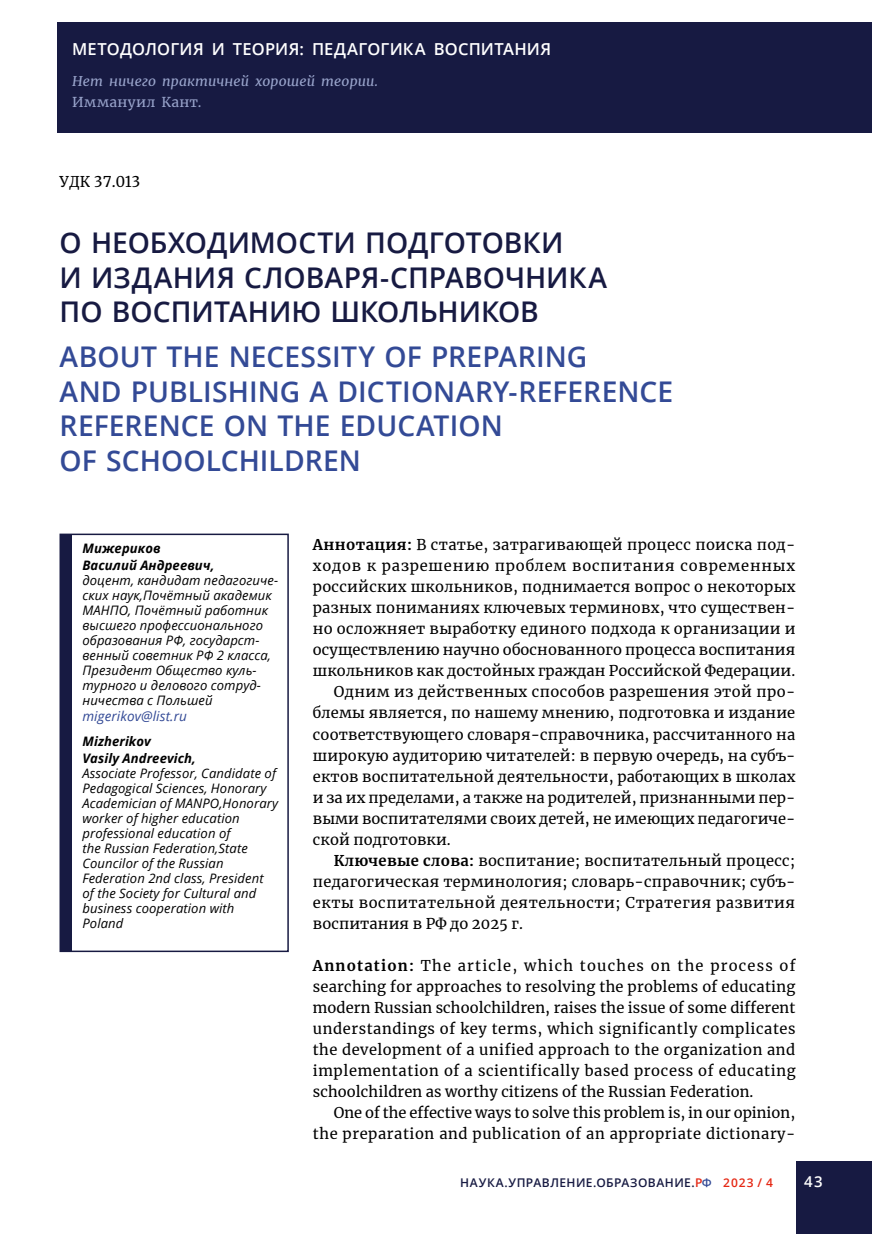
<style>
.page{position:relative;width:872px;height:1234px;background:#fff}
.page>*{position:absolute;margin:0;border:0;box-sizing:border-box;transform-origin:0 0}
.t1{font:600 28.5px/34.5px "Open Sans";letter-spacing:.005em;color:#334a96}
.t2{font:600 28.5px/34.5px "Open Sans";color:#171a42}
.t3{font:600 16.5px "Open Sans";letter-spacing:.01em;color:#fff}
.t4{font:600 15px "Open Sans";color:#fff}
.t5{font:14.7px/21px "Merriweather";letter-spacing:.015em;color:#000;text-align:justify}
.t6{font:14.7px/21px "Merriweather";letter-spacing:.04em;color:#000;text-align:right}
.t7{font:14.7px "Merriweather";letter-spacing:.035em;color:#000}
.t8{font:14.7px "Merriweather";letter-spacing:.055em;color:#000}
.t9{font:italic 13.5px "Merriweather";letter-spacing:.01em;color:#99a4cb}
.t10{font:italic 13.5px "Open Sans";letter-spacing:.01em;color:#334a96}
.t11{font:13.5px "Merriweather";letter-spacing:.025em;color:#99a4cb}
.t12{font:italic 13.05px/15px "Open Sans";letter-spacing:.01em;color:#000}
.t13{font:italic 700 13.05px/16.5px "Open Sans";letter-spacing:.01em;color:#000}
.t14{font:600 12px "Open Sans";letter-spacing:.04em;color:#171a42}
.s1{font-weight:700}
.s2{color:#e52713}
.s3{color:#334a96}
</style>
<div class="page">
<div style="left:796px;top:1161px;width:76px;height:72px;background:#171a42"></div>
<div style="left:58px;top:22px;width:814px;height:110px;background:#171a42"></div>
<div style="left:59px;top:533px;width:230px;height:418px;border:2px solid #171a42"></div>
<div style="left:60px;top:534px;width:11px;height:417px;background:#171a42"></div>
<p class="t3" style="left:72px;top:38px;width:480px">МЕТОДОЛОГИЯ И ТЕОРИЯ: ПЕДАГОГИКА ВОСПИТАНИЯ</p>
<p class="t9" style="left:72px;top:72px;width:307px">Нет ничего практичней хорошей теории.</p>
<p class="t11" style="left:72px;top:93px;width:131px">Иммануил Кант.</p>
<p class="t5" style="left:60px;top:171px;width:82px">УДК 37.013</p>
<h1 class="t2" style="left:60px;top:225px;width:549px">О НЕОБХОДИМОСТИ ПОДГОТОВКИ<br>И ИЗДАНИЯ СЛОВАРЯ-СПРАВОЧНИКА<br>ПО ВОСПИТАНИЮ ШКОЛЬНИКОВ</h1>
<h1 class="t1" style="left:60px;top:339px;width:615px">ABOUT THE NECESSITY OF PREPARING<br>AND PUBLISHING A DICTIONARY-REFERENCE<br>REFERENCE ON THE EDUCATION<br>OF SCHOOLCHILDREN</h1>
<p class="t13" style="left:82px;top:540px;width:133px">Мижериков<br>Василий Андреевич,</p>
<p class="t12" style="left:82px;top:572px;width:197px">доцент, кандидат педагогиче&shy;ских наук,Почётный академик<br>МАНПО, Почётный работник высшего профессионального образования РФ, государст&shy;венный советник РФ 2 класса,<br>Президент Общество куль&shy;турного и делового сотруд&shy;ничества с Польшей</p>
<p class="t10" style="left:82px;top:707px;width:106px">migerikov@list.ru</p>
<p class="t13" style="left:82px;top:733px;width:115px">Mizherikov<br>Vasily Andreevich,</p>
<p class="t12" style="left:82px;top:765px;width:197px">Associate Professor, Candidate of<br>Pedagogical Sciences, Honorary<br>Academician of MANPO,Honorary worker of higher education professional education of<br>the Russian Federation,State<br>Councilor of the Russian<br>Federation 2nd class, President of the Society for Cultural and business cooperation with<br>Poland</p>
<p class="t5" style="left:313px;top:534px;width:484px"><span class="s1">Аннотация:</span> В статье, затрагивающей процесс поиска под-</p>
<p class="t8" style="left:313px;top:555px;width:484px">ходов к разрешению проблем воспитания современных</p>
<p class="t5" style="left:313px;top:576px;width:484px">российских школьников, поднимается вопрос о некоторых</p>
<p class="t5" style="left:313px;top:597px;width:484px">разных пониманиях ключевых терминовх, что существен-</p>
<p class="t5" style="left:313px;top:618px;width:484px">но осложняет выработку единого подхода к организации и</p>
<p class="t5" style="left:313px;top:639px;width:484px">осуществлению научно обоснованного процесса воспитания</p>
<p class="t5" style="left:313px;top:660px;width:484px">школьников как достойных граждан Российской Федерации.</p>
<p class="t5" style="left:334px;top:681px;width:463px">Одним из действенных способов разрешения этой про-</p>
<p class="t5" style="left:313px;top:702px;width:484px">блемы является, по нашему мнению, подготовка и издание</p>
<p class="t5" style="left:313px;top:723px;width:484px">соответствующего словаря-справочника, рассчитанного на</p>
<p class="t5" style="left:313px;top:744px;width:484px">широкую аудиторию читателей: в первую очередь, на субъ-</p>
<p class="t5" style="left:313px;top:765px;width:484px">ектов воспитательной деятельности, работающих в школах</p>
<p class="t5" style="left:313px;top:786px;width:484px">и за их пределами, а также на родителей, признанными пер-</p>
<p class="t5" style="left:313px;top:807px;width:484px">выми воспитателями своих детей, не имеющих педагогиче-</p>
<p class="t5" style="left:313px;top:828px;width:139px">ской подготовки.</p>
<p class="t5" style="left:334px;top:849px;width:463px"><span class="s1">Ключевые слова:</span> воспитание; воспитательный процесс;</p>
<p class="t5" style="left:313px;top:870px;width:484px">педагогическая терминология; словарь-справочник; субъ-</p>
<p class="t7" style="left:313px;top:891px;width:484px">екты воспитательной деятельности; Стратегия развития</p>
<p class="t5" style="left:313px;top:912px;width:212px">воспитания в РФ до 2025 г.</p>
<p class="t5" style="left:313px;top:954px;width:484px"><span class="s1">Annotation:</span> The article, which touches on the process of searching for approaches to resolving the problems of educating modern Russian schoolchildren, raises the issue of some different understandings of key terms, which significantly complicates the development of a unified approach to the organization and implementation of a scientifically based process of educating schoolchildren as worthy citizens of the Russian Federation.</p>
<p class="t6" style="left:313px;top:1101px;width:484px">One of the effective ways to solve this problem is, in our opinion, the preparation and publication of an appropriate dictionary-</p>
<p class="t14" style="left:460px;top:1174px;width:314px">НАУКА.УПРАВЛЕНИЕ.ОБРАЗОВАНИЕ.<span class="s2">Р</span><span class="s3">Ф</span> <span class="s2">2023 / 4</span></p>
<p class="t4" style="left:804px;top:1171px;width:20px">43</p>
</div>
